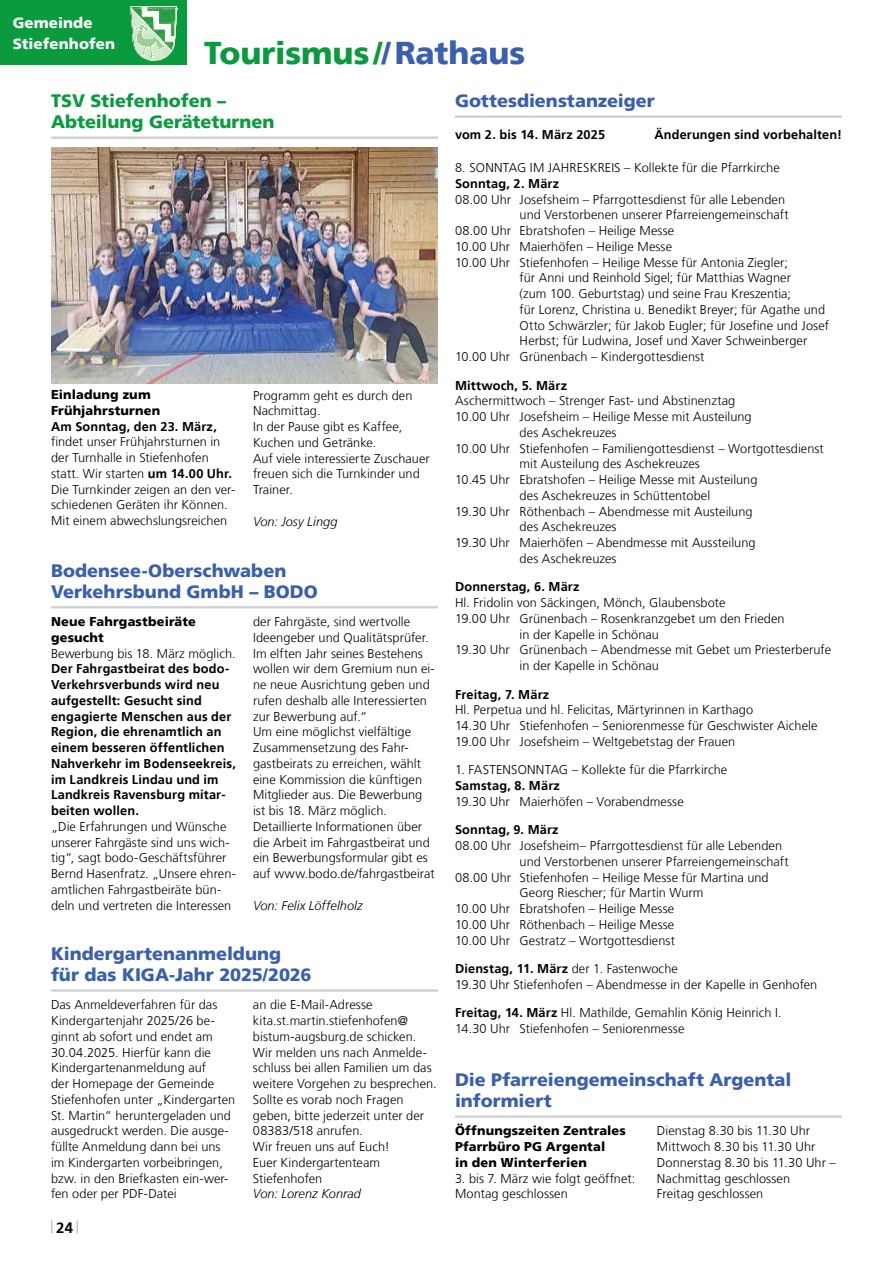
<style>
.page{position:relative;width:893px;height:1263px;background:#fff}
.page>*{position:absolute;margin:0;border:0;box-sizing:border-box;transform-origin:0 0}
.t1{font:900 31.5px "Frutiger LT";letter-spacing:-.005em;color:#099b3d}
.t2{font:900 18px/21px "Frutiger LT";color:#3a5fae}
.t3{font:900 18px/21px "Frutiger LT";color:#099b3d}
.t4{font:900 15px/21px "Frutiger LT";letter-spacing:.005em;color:#fff}
.t5{font:700 15px "Frutiger LT";color:#000}
.t6{font:300 12.75px/15.8px "Frutiger LT";letter-spacing:.005em;color:#000}
.t7{font:700 12.75px/15.8px "Frutiger LT";letter-spacing:.01em;color:#000}
.t8{font:900 12.75px/15.8px "Frutiger LT";letter-spacing:.015em;color:#000}
.t9{font:italic 300 12.75px "Frutiger LT";letter-spacing:.005em;color:#000}
.s1{color:#3a5fae}
.s2{font-weight:700}
</style>
<div class="page">
<div style="left:0;top:0;width:187px;height:65px;background:#099b3d"></div>
<img style="left:130px;top:6px;width:48px;height:56px">
<svg style="left:51px;top:1220px;width:2px;height:13px"></svg>
<svg style="left:77px;top:1220px;width:1px;height:13px"></svg>
<hr style="left:51px;top:137px;width:387px;height:2px;background:#cecfcf">
<img style="left:51px;top:148px;width:387px;height:235px">
<hr style="left:455px;top:116px;width:387px;height:2px;background:#cecfcf">
<hr style="left:455px;top:1115px;width:387px;height:3px;background:#cecfcf">
<hr style="left:51px;top:989px;width:387px;height:3px;background:#cecfcf">
<hr style="left:51px;top:606px;width:387px;height:2px;background:#cecfcf">
<p class="t4" style="left:13px;top:12px;width:104px">Gemeinde<br>Stiefenhofen</p>
<h1 class="t1" style="left:204px;top:34px;width:323px">Tourismus/<span class="s1">/Rathaus</span></h1>
<h2 class="t3" style="left:51px;top:90px;width:225px">TSV Stiefenhofen –<br>Abteilung Geräteturnen</h2>
<h2 class="t2" style="left:455px;top:90px;width:201px">Gottesdienstanzeiger</h2>
<p class="t7" style="left:455px;top:127px;width:152px">vom 2. bis 14. März 2025</p>
<p class="t7" style="left:654px;top:127px;width:189px">Änderungen sind vorbehalten!</p>
<p class="t6" style="left:455px;top:160px;width:326px">8. SONNTAG IM JAHRESKREIS – Kollekte für die Pfarrkirche</p>
<p class="t7" style="left:455px;top:176px;width:106px">Sonntag, 2. März</p>
<p class="t6" style="left:455px;top:191px;width:332px">08.00 Uhr Josefsheim – Pfarrgottesdienst für alle Lebenden</p>
<p class="t6" style="left:520px;top:207px;width:271px">und Verstorbenen unserer Pfarreiengemeinschaft</p>
<p class="t6" style="left:455px;top:223px;width:221px">08.00 Uhr Ebratshofen – Heilige Messe</p>
<p class="t6" style="left:455px;top:239px;width:219px">10.00 Uhr Maierhöfen – Heilige Messe</p>
<p class="t6" style="left:455px;top:254px;width:334px">10.00 Uhr Stiefenhofen – Heilige Messe für Antonia Ziegler;</p>
<p class="t6" style="left:520px;top:270px;width:273px">für Anni und Reinhold Sigel; für Matthias Wagner</p>
<p class="t6" style="left:520px;top:286px;width:273px">(zum 100. Geburtstag) und seine Frau Kreszentia;</p>
<p class="t6" style="left:520px;top:302px;width:307px">für Lorenz, Christina u. Benedikt Breyer; für Agathe und</p>
<p class="t6" style="left:520px;top:317px;width:311px">Otto Schwärzler; für Jakob Eugler; für Josefine und Josef</p>
<p class="t6" style="left:520px;top:333px;width:289px">Herbst; für Ludwina, Josef und Xaver Schweinberger</p>
<p class="t6" style="left:455px;top:349px;width:251px">10.00 Uhr Grünenbach – Kindergottesdienst</p>
<p class="t7" style="left:455px;top:377px;width:114px">Mittwoch, 5. März</p>
<p class="t6" style="left:455px;top:393px;width:282px">Aschermittwoch – Strenger Fast- und Abstinenztag</p>
<p class="t6" style="left:455px;top:409px;width:298px">10.00 Uhr Josefsheim – Heilige Messe mit Austeilung</p>
<p class="t6" style="left:520px;top:425px;width:98px">des Aschekreuzes</p>
<p class="t6" style="left:455px;top:440px;width:370px">10.00 Uhr Stiefenhofen – Familiengottesdienst – Wortgottesdienst</p>
<p class="t6" style="left:520px;top:456px;width:182px">mit Austeilung des Aschekreuzes</p>
<p class="t6" style="left:455px;top:472px;width:304px">10.45 Uhr Ebratshofen – Heilige Messe mit Austeilung</p>
<p class="t6" style="left:520px;top:488px;width:192px">des Aschekreuzes in Schüttentobel</p>
<p class="t6" style="left:455px;top:503px;width:299px">19.30 Uhr Röthenbach – Abendmesse mit Austeilung</p>
<p class="t6" style="left:520px;top:519px;width:98px">des Aschekreuzes</p>
<p class="t6" style="left:455px;top:535px;width:302px">19.30 Uhr Maierhöfen – Abendmesse mit Aussteilung</p>
<p class="t6" style="left:520px;top:551px;width:98px">des Aschekreuzes</p>
<p class="t7" style="left:455px;top:579px;width:126px">Donnerstag, 6. März</p>
<p class="t6" style="left:455px;top:595px;width:272px">Hl. Fridolin von Säckingen, Mönch, Glaubensbote</p>
<p class="t6" style="left:455px;top:611px;width:331px">19.00 Uhr Grünenbach – Rosenkranzgebet um den Frieden</p>
<p class="t6" style="left:520px;top:626px;width:141px">in der Kapelle in Schönau</p>
<p class="t6" style="left:455px;top:642px;width:378px">19.30 Uhr Grünenbach – Abendmesse mit Gebet um Priesterberufe</p>
<p class="t6" style="left:520px;top:658px;width:141px">in der Kapelle in Schönau</p>
<p class="t7" style="left:455px;top:686px;width:96px">Freitag, 7. März</p>
<p class="t6" style="left:455px;top:702px;width:364px">Hl. Perpetua und hl. Felicitas, Märtyrinnen in Karthago<br>14.30 Uhr Stiefenhofen – Seniorenmesse für Geschwister Aichele<br>19.00 Uhr Josefsheim – Weltgebetstag der Frauen</p>
<p class="t6" style="left:455px;top:762px;width:274px">1. FASTENSONNTAG – Kollekte für die Pfarrkirche</p>
<p class="t7" style="left:455px;top:778px;width:106px">Samstag, 8. März</p>
<p class="t6" style="left:455px;top:794px;width:230px">19.30 Uhr Maierhöfen – Vorabendmesse</p>
<p class="t7" style="left:455px;top:822px;width:105px">Sonntag, 9. März</p>
<p class="t6" style="left:455px;top:838px;width:329px">08.00 Uhr Josefsheim– Pfarrgottesdienst für alle Lebenden</p>
<p class="t6" style="left:520px;top:854px;width:271px">und Verstorbenen unserer Pfarreiengemeinschaft</p>
<p class="t6" style="left:455px;top:869px;width:315px">08.00 Uhr Stiefenhofen – Heilige Messe für Martina und</p>
<p class="t6" style="left:520px;top:885px;width:185px">Georg Riescher; für Martin Wurm</p>
<p class="t6" style="left:455px;top:901px;width:221px">10.00 Uhr Ebratshofen – Heilige Messe</p>
<p class="t6" style="left:455px;top:917px;width:221px">10.00 Uhr Röthenbach – Heilige Messe</p>
<p class="t6" style="left:455px;top:932px;width:221px">10.00 Uhr Gestratz – Wortgottesdienst</p>
<p class="t6" style="left:455px;top:961px;width:364px"><span class="s2">Dienstag, 11. März</span> der 1. Fastenwoche<br>19.30 Uhr Stiefenhofen – Abendmesse in der Kapelle in Genhofen</p>
<p class="t6" style="left:455px;top:1005px;width:328px"><span class="s2">Freitag, 14. März</span> Hl. Mathilde, Gemahlin König Heinrich I.<br>14.30 Uhr Stiefenhofen – Seniorenmesse</p>
<p class="t8" style="left:51px;top:387px;width:111px">Einladung zum<br>Frühjahrsturnen</p>
<p class="t7" style="left:51px;top:418px;width:167px">Am Sonntag, den 23. März,</p>
<p class="t6" style="left:51px;top:434px;width:186px">findet unser Frühjahrsturnen in der Turnhalle in Stiefenhofen statt. Wir starten <span class="s2">um 14.00 Uhr.<br></span>Die Turnkinder zeigen an den ver&shy;schiedenen Geräten ihr Können.<br>Mit einem abwechslungsreichen</p>
<p class="t6" style="left:253px;top:387px;width:178px">Programm geht es durch den<br>Nachmittag.<br>In der Pause gibt es Kaffee,<br>Kuchen und Getränke.<br>Auf viele interessierte Zuschauer freuen sich die Turnkinder und<br>Trainer.</p>
<p class="t9" style="left:253px;top:514px;width:86px">Von: Josy Lingg</p>
<h2 class="t2" style="left:51px;top:560px;width:268px">Bodensee-Oberschwaben<br>Verkehrsbund GmbH – BODO</h2>
<p class="t8" style="left:51px;top:614px;width:147px">Neue Fahrgastbeiräte gesucht</p>
<p class="t6" style="left:51px;top:646px;width:186px">Bewerbung bis 18. März möglich.</p>
<p class="t7" style="left:51px;top:661px;width:186px">Der Fahrgastbeirat des bodo-<br>Verkehrsverbunds wird neu aufgestellt: Gesucht sind engagierte Menschen aus der<br>Region, die ehrenamtlich an einem besseren öffentlichen<br>Nahverkehr im Bodenseekreis, im Landkreis Lindau und im<br>Landkreis Ravensburg mitar&shy;beiten wollen.</p>
<p class="t6" style="left:51px;top:819px;width:186px">„Die Erfahrungen und Wünsche unserer Fahrgäste sind uns wich&shy;tig“, sagt bodo-Geschäftsführer Bernd Hasenfratz. „Unsere ehren&shy;amtlichen Fahrgastbeiräte bün&shy;deln und vertreten die Interessen</p>
<p class="t6" style="left:253px;top:614px;width:183px">der Fahrgäste, sind wertvolle<br>Ideengeber und Qualitätsprüfer.<br>Im elften Jahr seines Bestehens wollen wir dem Gremium nun ei&shy;ne neue Ausrichtung geben und rufen deshalb alle Interessierten zur Bewerbung auf.“<br>Um eine möglichst vielfältige<br>Zusammensetzung des Fahr&shy;gastbeirats zu erreichen, wählt eine Kommission die künftigen<br>Mitglieder aus. Die Bewerbung ist bis 18. März möglich.<br>Detaillierte Informationen über die Arbeit im Fahrgastbeirat und ein Bewerbungsformular gibt es auf www.bodo.de/fahrgastbeirat</p>
<p class="t9" style="left:253px;top:898px;width:111px">Von: Felix Löffelholz</p>
<h2 class="t2" style="left:51px;top:943px;width:262px">Kindergartenanmeldung für das KIGA-Jahr 2025/2026</h2>
<p class="t6" style="left:51px;top:997px;width:186px">Das Anmeldeverfahren für das<br>Kindergartenjahr 2025/26 be&shy;ginnt ab sofort und endet am<br>30.04.2025. Hierfür kann die<br>Kindergartenanmeldung auf<br>der Homepage der Gemeinde<br>Stiefenhofen unter „Kindergarten<br>St. Martin“ heruntergeladen und ausgedruckt werden. Die ausge&shy;füllte Anmeldung dann bei uns im Kindergarten vorbeibringen, bzw. in den Briefkasten ein-wer&shy;fen oder per PDF-Datei</p>
<p class="t6" style="left:253px;top:997px;width:185px">an die E-Mail-Adresse kita.st.martin.stiefenhofen@ bistum-augsburg.de schicken.<br>Wir melden uns nach Anmelde&shy;schluss bei allen Familien um das weitere Vorgehen zu besprechen.<br>Sollte es vorab noch Fragen geben, bitte jederzeit unter der<br>08383/518 anrufen.<br>Wir freuen uns auf Euch!<br>Euer Kindergartenteam<br>Stiefenhofen</p>
<h2 class="t2" style="left:455px;top:1069px;width:338px">Die Pfarreiengemeinschaft Argental informiert</h2>
<p class="t8" style="left:455px;top:1123px;width:172px">Öffnungszeiten Zentrales<br>Pfarrbüro PG Argental<br>in den Winterferien</p>
<p class="t6" style="left:455px;top:1170px;width:182px">3. bis 7. März wie folgt geöffnet:<br>Montag geschlossen</p>
<p class="t6" style="left:657px;top:1123px;width:180px">Dienstag 8.30 bis 11.30 Uhr<br>Mittwoch 8.30 bis 11.30 Uhr<br>Donnerstag 8.30 bis 11.30 Uhr –<br>Nachmittag geschlossen<br>Freitag geschlossen</p>
<p class="t9" style="left:253px;top:1186px;width:110px">Von: Lorenz Konrad</p>
<p class="t5" style="left:56px;top:1218px;width:18px">24</p>
</div>
